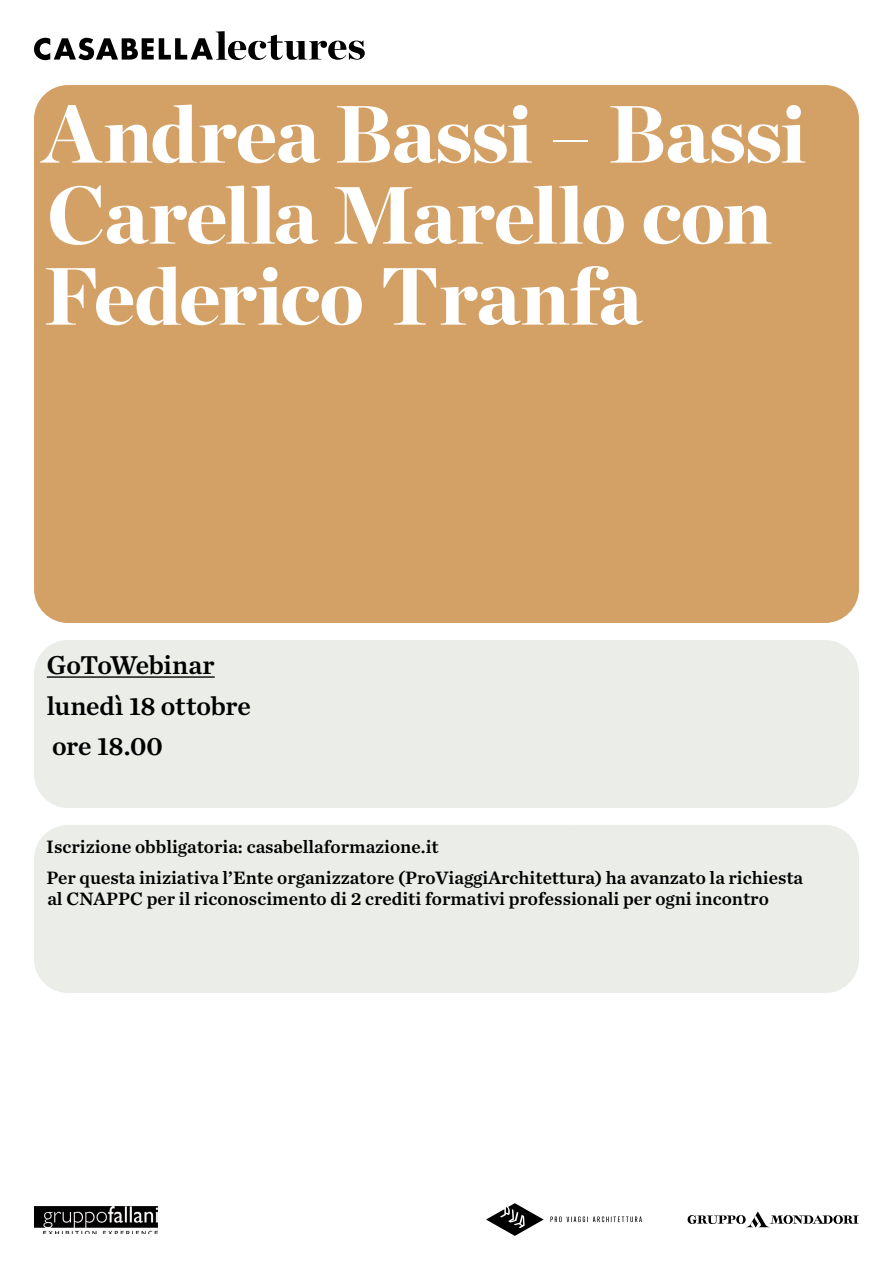
<style>
.page{position:relative;width:893px;height:1263px;background:#fff}
.page>*{position:absolute;margin:0;border:0;box-sizing:border-box;transform-origin:0 0}
.t1{font:900 81px/81px "Chronicle Display";letter-spacing:-.01em;color:#fff}
.t2{font:27px/40.5px "Chronicle Text G2 Semi";letter-spacing:-.01em;color:#000}
.t3{font:18.75px/31.5px "Chronicle Text G2 Semi";color:#000}
</style>
<div class="page">
<div style="left:34px;top:85px;width:825px;height:538px;background:#d3a166;border-radius:34px"></div>
<div style="left:34px;top:640px;width:825px;height:168px;background:#eaede8;border-radius:34px"></div>
<div style="left:34px;top:825px;width:825px;height:168px;background:#eaede8;border-radius:34px"></div>
<img style="left:34px;top:1206px;width:124px;height:28px">
<hr style="left:47px;top:676px;width:168px;height:2px;background:#000">
<svg style="left:550px;top:1216px;width:92px;height:6px"></svg>
<svg style="left:486px;top:1203px;width:58px;height:33px"></svg>
<svg style="left:687px;top:1211px;width:172px;height:16px"></svg>
<svg style="left:34px;top:31px;width:331px;height:29px"></svg>
<h1 class="t1" style="left:43px;top:88px;width:765px">Andrea Bassi – Bassi<br>Carella Marello con<br>Federico Tranfa</h1>
<h2 class="t2" style="left:47px;top:643px;width:206px">GoToWebinar lunedì 18 ottobre ore 18.00</h2>
<p class="t3" style="left:46px;top:830px;width:758px">Iscrizione obbligatoria: casabellaformazione.it<br>Per questa iniziativa l’Ente organizzatore (ProViaggiArchitettura) ha avanzato la richiesta</p>
<p class="t3" style="left:47px;top:882px;width:723px">al CNAPPC per il riconoscimento di 2 crediti formativi professionali per ogni incontro</p>
</div>
